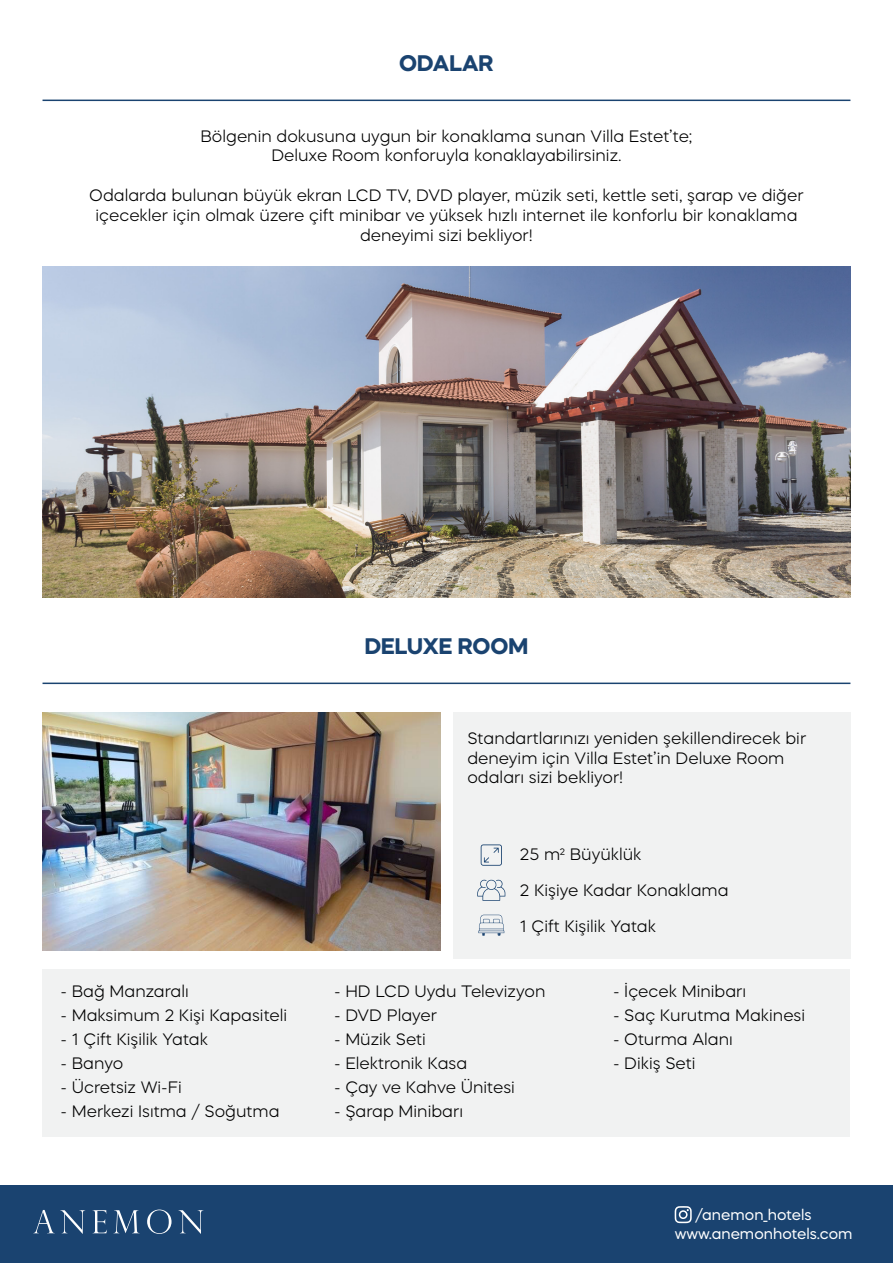
<style>
.page{position:relative;width:893px;height:1263px;background:#fff}
.page>*{position:absolute;margin:0;border:0;box-sizing:border-box;transform-origin:0 0}
.t1{font:700 22.5px "Mazzard H";color:#1a4370}
.t2{font:300 16.5px/19.8px "Mazzard H";color:#000}
.t3{font:15px/19px "Mazzard H";color:#fff}
</style>
<div class="page">
<div style="left:453px;top:712px;width:397px;height:247px;background:#f1f2f2"></div>
<div style="left:43px;top:969px;width:807px;height:168px;background:#f1f2f2"></div>
<hr style="left:43px;top:682px;width:807px;height:2px;background:#1a4370">
<img style="left:43px;top:712px;width:398px;height:239px">
<svg style="left:478px;top:915px;width:26px;height:21px"></svg>
<svg style="left:477px;top:879px;width:28px;height:22px"></svg>
<svg style="left:481px;top:844px;width:21px;height:22px"></svg>
<div style="left:0;top:1185px;width:893px;height:78px;background:#1a4370"></div>
<svg style="left:33px;top:1210px;width:52px;height:24px"></svg>
<svg style="left:93px;top:1210px;width:14px;height:23px"></svg>
<svg style="left:114px;top:1210px;width:25px;height:23px"></svg>
<svg style="left:147px;top:1209px;width:25px;height:25px"></svg>
<svg style="left:178px;top:1210px;width:25px;height:24px"></svg>
<svg style="left:675px;top:1206px;width:17px;height:17px"></svg>
<hr style="left:43px;top:100px;width:807px;height:1px;background:#1a4370">
<img style="left:43px;top:267px;width:807px;height:330px">
<h1 class="t1" style="left:399px;top:48px;width:96px">ODALAR</h1>
<p class="t2" style="left:201px;top:126px;width:493px;text-align:center">Bölgenin dokusuna uygun bir konaklama sunan Villa Estet’te;<br>Deluxe Room konforuyla konaklayabilirsiniz.</p>
<p class="t2" style="left:89px;top:185px;width:716px;text-align:center">Odalarda bulunan büyük ekran LCD TV, DVD player, müzik seti, kettle seti, şarap ve diğer içecekler için olmak üzere çift minibar ve yüksek hızlı internet ile konforlu bir konaklama deneyimi sizi bekliyor!</p>
<h1 class="t1" style="left:365px;top:631px;width:165px">DELUXE ROOM</h1>
<p class="t2" style="left:467px;top:728px;width:340px">Standartlarınızı yeniden şekillendirecek bir deneyim için Villa Estet’in Deluxe Room odaları sizi bekliyor!</p>
<p class="t2" style="left:60px;top:981px;width:130px">- Bağ Manzaralı</p>
<p class="t2" style="left:60px;top:1005px;width:228px">- Maksimum 2 Kişi Kapasiteli</p>
<p class="t2" style="left:60px;top:1029px;width:149px">- 1 Çift Kişilik Yatak</p>
<p class="t2" style="left:60px;top:1053px;width:64px">- Banyo</p>
<p class="t2" style="left:60px;top:1077px;width:123px">- Ücretsiz Wi-Fi</p>
<p class="t2" style="left:60px;top:1101px;width:221px">- Merkezi Isıtma / Soğutma</p>
<p class="t2" style="left:520px;top:844px;width:123px">25 m2 Büyüklük</p>
<p class="t2" style="left:520px;top:873px;width:210px;line-height:35.4px">2 Kişiye Kadar Konaklama<br>1 Çift Kişilik Yatak</p>
<p class="t2" style="left:334px;top:981px;width:213px">- HD LCD Uydu Televizyon</p>
<p class="t2" style="left:334px;top:1005px;width:105px">- DVD Player</p>
<p class="t2" style="left:334px;top:1029px;width:93px">- Müzik Seti</p>
<p class="t2" style="left:334px;top:1053px;width:135px">- Elektronik Kasa</p>
<p class="t2" style="left:334px;top:1077px;width:182px">- Çay ve Kahve Ünitesi</p>
<p class="t2" style="left:334px;top:1101px;width:130px">- Şarap Minibarı</p>
<p class="t2" style="left:613px;top:981px;width:135px">- İçecek Minibarı</p>
<p class="t2" style="left:613px;top:1005px;width:194px">- Saç Kurutma Makinesi</p>
<p class="t2" style="left:613px;top:1029px;width:121px">- Oturma Alanı</p>
<p class="t2" style="left:613px;top:1053px;width:84px">- Dikiş Seti</p>
<p class="t3" style="left:675px;top:1204px;width:179px;text-indent:21px">/anemon_hotels www.anemonhotels.com</p>
</div>
